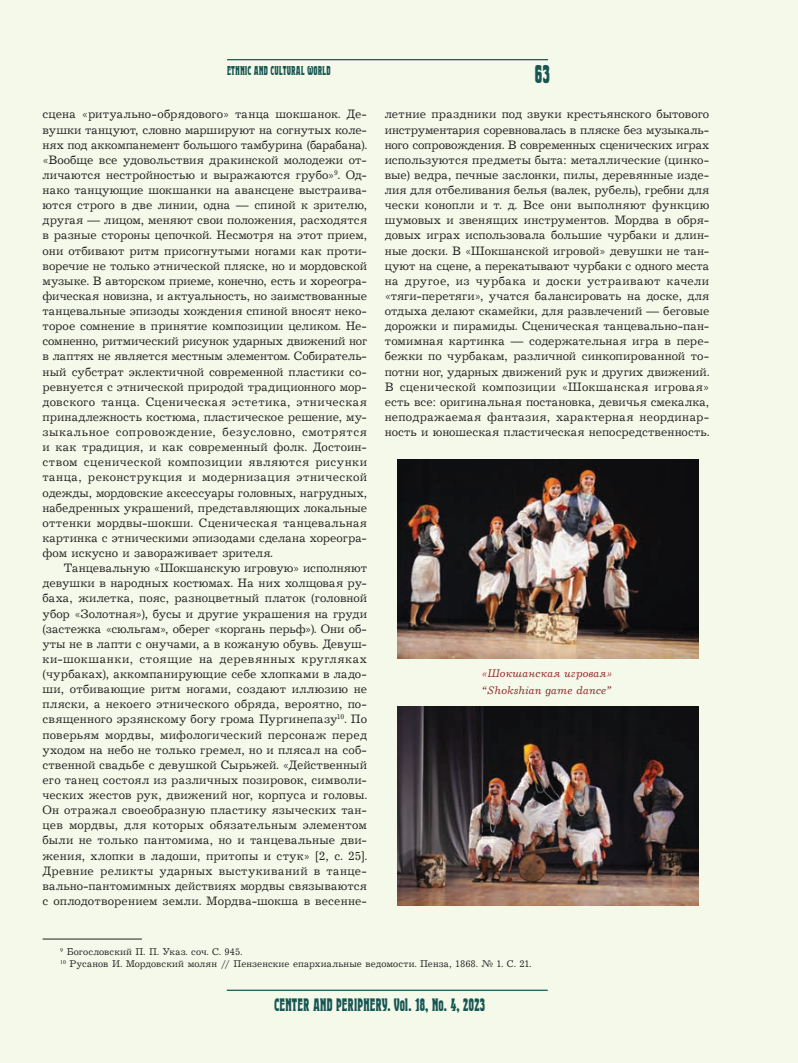
<style>
.page{position:relative;width:798px;height:1063px;background:#fff}
.page>*{position:absolute;margin:0;border:0;box-sizing:border-box;transform-origin:0 0}
.t1{font:25px "Herold DG";color:#175652}
.t2{font:17.5px "Herold DG";color:#175652}
.t3{font:12.5px/15.1px "Journal Cyrillic";letter-spacing:.005em;color:#231f20;text-align:justify}
.t4{font:12.5px "Herold DG";letter-spacing:.01em;color:#175652}
.t5{font:11.25px/17px "Journal Italic Cyrillic";letter-spacing:.015em;color:#902629}
.t6{font:10px/12px "Journal Cyrillic";letter-spacing:.005em;color:#231f20}
</style>
<div class="page">
<div style="left:0;top:0;width:797px;height:1063px;background:#f4f9e9"></div>
<hr style="left:227px;top:990px;width:320px;height:1px;background:#175652">
<hr style="left:227px;top:59px;width:321px;height:1px;background:#175652">
<hr style="left:43px;top:939px;width:99px;height:1px;background:#231f20">
<img style="left:397px;top:706px;width:300px;height:200px">
<img style="left:397px;top:459px;width:300px;height:199px">
<p class="t4" style="left:227px;top:63px;width:105px">ETHNIC AND CULTURAL WORLD</p>
<p class="t3" style="left:43px;top:107px;width:326px">сцена «ритуально-обрядового» танца шокшанок. Де&shy;вушки танцуют, словно маршируют на согнутых коле&shy;нях под аккомпанемент большого тамбурина (барабана). «Вообще все удовольствия дракинской молодежи от&shy;личаются нестройностью и выражаются грубо»<sup>9</sup>. Од&shy;нако танцующие шокшанки на авансцене выстраива&shy;ются строго в две линии, одна — спиной к зрителю, другая — лицом, меняют свои положения, расходятся в разные стороны цепочкой. Несмотря на этот прием, они отбивают ритм присогнутыми ногами как проти&shy;воречие не только этнической пляске, но и мордовской музыке. В авторском приеме, конечно, есть и хореогра&shy;фическая новизна, и актуальность, но заимствованные танцевальные эпизоды хождения спиной вносят неко&shy;торое сомнение в принятие композиции целиком. Не&shy;сомненно, ритмический рисунок ударных движений ног в лаптях не является местным элементом. Собиратель&shy;ный субстрат эклектичной современной пластики со&shy;ревнуется с этнической природой традиционного мор&shy;довского танца. Сценическая эстетика, этническая принадлежность костюма, пластическое решение, му&shy;зыкальное сопровождение, безусловно, смотрятся и как традиция, и как современный фолк. Достоин&shy;ством сценической композиции являются рисунки танца, реконструкция и модернизация этнической одежды, мордовские аксессуары головных, нагрудных, набедренных украшений, представляющих локальные оттенки мордвы-шокши. Сценическая танцевальная картинка с этническими эпизодами сделана хореогра&shy;фом искусно и завораживает зрителя.</p>
<p class="t3" style="left:43px;top:561px;width:326px;text-indent:21px">Танцевальную «Шокшанскую игровую» исполняют девушки в народных костюмах. На них холщовая ру&shy;баха, жилетка, пояс, разноцветный платок (головной убор «Золотная»), бусы и другие украшения на груди (застежка «сюльгам», оберег «коргань перьф»). Они об&shy;уты не в лапти с онучами, а в кожаную обувь. Девуш&shy;ки-шокшанки, стоящие на деревянных кругляках (чурбаках), аккомпанирующие себе хлопками в ладо&shy;ши, отбивающие ритм ногами, создают иллюзию не пляски, а некоего этнического обряда, вероятно, по&shy;священного эрзянскому богу грома Пургинепазу<sup>10</sup>. По поверьям мордвы, мифологический персонаж перед уходом на небо не только гремел, но и плясал на соб&shy;ственной свадьбе с девушкой Сырьжей. «Действенный его танец состоял из различных позировок, символи&shy;ческих жестов рук, движений ног, корпуса и головы.<br>Он отражал своеобразную пластику языческих тан&shy;цев мордвы, для которых обязательным элементом были не только пантомима, но и танцевальные дви&shy;жения, хлопки в ладоши, притопы и стук» [2, с. 25].<br>Древние реликты ударных выстукиваний в танце&shy;вально-пантомимных действиях мордвы связываются с оплодотворением земли. Мордва-шокша в весенне-</p>
<h1 class="t1" style="left:534px;top:61px;width:17px">63</h1>
<p class="t3" style="left:384px;top:107px;width:326px">летние праздники под звуки крестьянского бытового инструментария соревновалась в пляске без музыкаль&shy;ного сопровождения. В современных сценических играх используются предметы быта: металлические (цинко&shy;вые) ведра, печные заслонки, пилы, деревянные изде&shy;лия для отбеливания белья (валек, рубель), гребни для чески конопли и т. д. Все они выполняют функцию шумовых и звенящих инструментов. Мордва в обря&shy;довых играх использовала большие чурбаки и длин&shy;ные доски. В «Шокшанской игровой» девушки не тан&shy;цуют на сцене, а перекатывают чурбаки с одного места на другое, из чурбака и доски устраивают качели «тяги-перетяги», учатся балансировать на доске, для отдыха делают скамейки, для развлечений — беговые дорожки и пирамиды. Сценическая танцевально-пан&shy;томимная картинка — содержательная игра в пере&shy;бежки по чурбакам, различной синкопированной то&shy;потни ног, ударных движений рук и других движений.<br>В сценической композиции «Шокшанская игровая» есть все: оригинальная постановка, девичья смекалка, неподражаемая фантазия, характерная неординар&shy;ность и юношеская пластическая непосредственность.</p>
<p class="t5" style="left:481px;top:665px;width:132px">«Шокшанская игровая» “Shokshian game dance”</p>
<p class="t6" style="left:60px;top:946px;width:472px"><sup>9</sup> Богословский П. П. Указ. соч. С. 945.<br><sup>10</sup> Русанов И. Мордовский молян // Пензенские епархиальные ведомости. Пенза, 1868. № 1. С. 21.</p>
<h2 class="t2" style="left:274px;top:995px;width:212px">CENTER AND PERIPHERY. Vol. 18, No. 4, 2023</h2>
</div>
